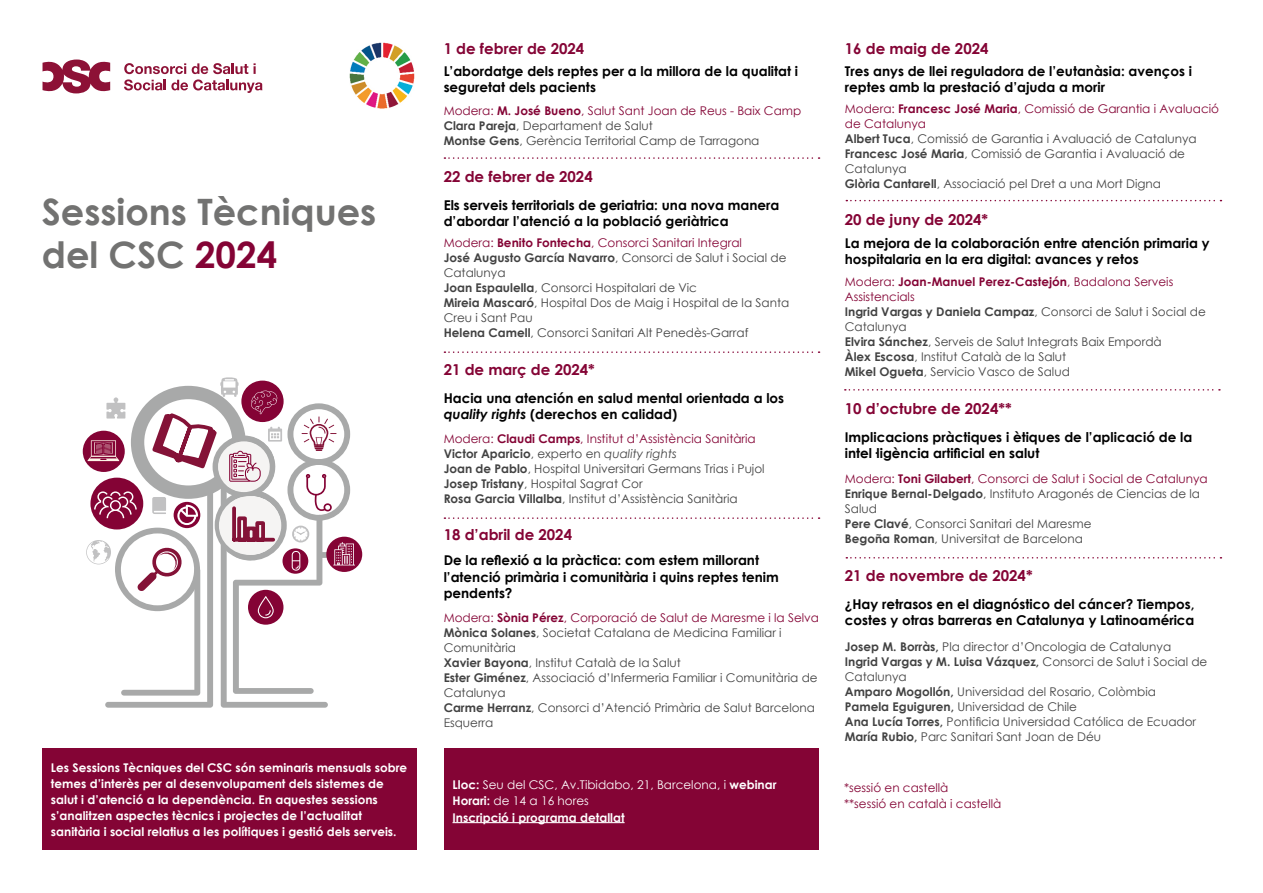
<style>
.page{position:relative;width:1263px;height:893px;background:#fff}
.page>*{position:absolute;margin:0;border:0;box-sizing:border-box;transform-origin:0 0}
.t1{font:700 36.45px/43.7px "Century Gothic";color:#727271}
.t2{font:700 15px "Century Gothic";color:#840435}
.t3{font:700 13.5px/16.2px "Century Gothic";color:#000}
.t4{font:12px/15px "Century Gothic";color:#424242}
.t5{font:700 12px/16.2px "Century Gothic";color:#fff}
.t6{font:12px/16.2px "Century Gothic";color:#fff}
.t7{font:12px/16.2px "Century Gothic";color:#840435}
.s1{color:#840335}
.s2{color:#840435}
.s3{font-weight:700;color:#840435}
.s4{font-weight:700}
.s5{font-style:italic}
</style>
<div class="page">
<div style="left:83px;top:431px;width:42px;height:41px;background:#840335;border-radius:50%"></div>
<div style="left:326px;top:537px;width:36px;height:35px;background:#840335;border-radius:50%"></div>
<svg style="left:86px;top:377px;width:269px;height:331px"></svg>
<div style="left:444px;top:748px;width:375px;height:102px;background:#840435"></div>
<svg style="left:444px;top:157px;width:375px;height:2px"></svg>
<hr style="left:452px;top:822px;width:173px;height:1px;background:#fff">
<svg style="left:444px;top:351px;width:375px;height:2px"></svg>
<svg style="left:444px;top:517px;width:375px;height:2px"></svg>
<svg style="left:43px;top:60px;width:67px;height:33px"></svg>
<svg style="left:124px;top:63px;width:138px;height:30px"></svg>
<img style="left:349px;top:43px;width:66px;height:66px">
<div style="left:43px;top:748px;width:374px;height:102px;background:#840435"></div>
<svg style="left:846px;top:200px;width:375px;height:1px"></svg>
<svg style="left:845px;top:389px;width:375px;height:2px"></svg>
<svg style="left:846px;top:557px;width:375px;height:2px"></svg>
<h1 class="t1" style="left:42px;top:188px;width:336px">Sessions Tècniques del CSC <span class="s1">2024</span></h1>
<p class="t5" style="left:51px;top:758px;width:358px">Les Sessions Tècniques del CSC són seminaris mensuals sobre temes d’interès per al desenvolupament dels sistemes de salut i d’atenció a la dependència. En aquestes sessions s’analitzen aspectes tècnics i projectes de l’actualitat sanitària i social relatius a les polítiques i gestió dels serveis.</p>
<p class="t2" style="left:444px;top:37px;width:142px">1 de febrer de 2024</p>
<p class="t3" style="left:444px;top:62px;width:356px">L’abordatge dels reptes per a la millora de la qualitat i seguretat dels pacients</p>
<p class="t4" style="left:444px;top:103px;width:359px"><span class="s2">Modera:</span> <span class="s3">M. José Bueno</span><span class="s2">, Salut Sant Joan de Reus - Baix Camp<br></span><span class="s4">Clara Pareja</span>, Departament de Salut<br><span class="s4">Montse Gens</span>, Gerència Territorial Camp de Tarragona</p>
<p class="t2" style="left:444px;top:165px;width:151px">22 de febrer de 2024</p>
<p class="t3" style="left:444px;top:196px;width:337px">Els serveis territorials de geriatria: una nova manera d’abordar l’atenció a la població geriàtrica</p>
<p class="t4" style="left:444px;top:235px;width:347px"><span class="s2">Modera:</span> <span class="s3">Benito Fontecha</span><span class="s2">, Consorci Sanitari Integral<br></span><span class="s4">José Augusto García Navarro</span>, Consorci de Salut i Social de Catalunya<br><span class="s4">Joan Espaulella</span>, Consorci Hospitalari de Vic<br><span class="s4">Mireia Mascaró</span>, Hospital Dos de Maig i Hospital de la Santa Creu i Sant Pau<br><span class="s4">Helena Camell</span>, Consorci Sanitari Alt Penedès-Garraf</p>
<p class="t2" style="left:444px;top:358px;width:153px">21 de març de 2024*</p>
<p class="t3" style="left:444px;top:389px;width:342px">Hacia una atención en salud mental orientada a los <span class="s5">quality rights</span> (derechos en calidad)</p>
<p class="t4" style="left:444px;top:431px;width:322px"><span class="s2">Modera:</span> <span class="s3">Claudi Camps</span><span class="s2">, Institut d’Assistència Sanitària </span><span class="s4">Victor Aparicio</span>, experto en <span class="s5">quality rights<br></span><span class="s4">Joan de Pablo</span>, Hospital Universitari Germans Trias i Pujol <span class="s4">Josep Tristany</span>, Hospital Sagrat Cor<br><span class="s4">Rosa Garcia Villalba</span>, Institut d’Assistència Sanitària</p>
<p class="t2" style="left:444px;top:523px;width:130px">18 d’abril de 2024</p>
<p class="t3" style="left:444px;top:552px;width:337px">De la reflexió a la pràctica: com estem millorant l’atenció primària i comunitària i quins reptes tenim pendents?</p>
<p class="t4" style="left:444px;top:610px;width:377px"><span class="s2">Modera:</span> <span class="s3">Sònia Pérez</span><span class="s2">, Corporació de Salut de Maresme i la Selva </span><span class="s4">Mònica Solanes</span>, Societat Catalana de Medicina Familiar i Comunitària<br><span class="s4">Xavier Bayona</span>, Institut Català de la Salut<br><span class="s4">Ester Giménez</span>, Associació d’Infermeria Familiar i Comunitària de Catalunya<br><span class="s4">Carme Herranz</span>, Consorci d’Atenció Primària de Salut Barcelona Esquerra</p>
<p class="t6" style="left:452px;top:776px;width:325px"><span class="s4">Lloc:</span> Seu del CSC, Av.Tibidabo, 21, Barcelona, i <span class="s4">webinar<br>Horari:</span> de 14 a 16 hores<br><span class="s4">Inscripció i programa detallat</span></p>
<p class="t2" style="left:845px;top:37px;width:145px">16 de maig de 2024</p>
<p class="t3" style="left:845px;top:62px;width:349px">Tres anys de llei reguladora de l’eutanàsia: avenços i reptes amb la prestació d’ajuda a morir</p>
<p class="t4" style="left:845px;top:101px;width:376px"><span class="s2">Modera:</span> <span class="s3">Francesc José Maria</span><span class="s2">, Comissió de Garantia i Avaluació de Catalunya<br></span><span class="s4">Albert Tuca</span>, Comissió de Garantia i Avaluació de Catalunya <span class="s4">Francesc José Maria</span>, Comissió de Garantia i Avaluació de Catalunya<br><span class="s4">Glòria Cantarell</span>, Associació pel Dret a una Mort Digna</p>
<p class="t2" style="left:845px;top:209px;width:145px">20 de juny de 2024*</p>
<p class="t3" style="left:845px;top:234px;width:366px">La mejora de la colaboración entre atención primaria y hospitalaria en la era digital: avances y retos</p>
<p class="t4" style="left:845px;top:274px;width:363px"><span class="s2">Modera:</span> <span class="s3">Joan-Manuel Perez-Castejón</span><span class="s2">, Badalona Serveis Assistencials<br></span><span class="s4">Ingrid Vargas y Daniela Campaz</span>, Consorci de Salut i Social de Catalunya<br><span class="s4">Elvira Sánchez</span>, Serveis de Salut Integrats Baix Empordà<br><span class="s4">Àlex Escosa</span>, Institut Català de la Salut<br><span class="s4">Mikel Ogueta</span>, Servicio Vasco de Salud</p>
<p class="t2" style="left:845px;top:397px;width:168px">10 d’octubre de 2024**</p>
<p class="t3" style="left:845px;top:428px;width:349px">Implicacions pràctiques i ètiques de l’aplicació de la intel·ligència artificial en salut</p>
<p class="t4" style="left:845px;top:471px;width:364px"><span class="s2">Modera:</span> <span class="s3">Toni Gilabert</span><span class="s2">, Consorci de Salut i Social de Catalunya </span><span class="s4">Enrique Bernal-Delgado</span>, Instituto Aragonés de Ciencias de la Salud<br><span class="s4">Pere Clavé</span>, Consorci Sanitari del Maresme<br><span class="s4">Begoña Roman</span>, Universitat de Barcelona</p>
<p class="t2" style="left:845px;top:564px;width:189px">21 de novembre de 2024*</p>
<p class="t3" style="left:845px;top:595px;width:351px">¿Hay retrasos en el diagnóstico del cáncer? Tiempos, costes y otras barreras en Catalunya y Latinoamérica</p>
<p class="t4" style="left:845px;top:638px;width:364px"><span class="s4">Josep M. Borràs,</span> Pla director d’Oncologia de Catalunya<br><span class="s4">Ingrid Vargas y M. Luisa Vázquez,</span> Consorci de Salut i Social de Catalunya<br><span class="s4">Amparo Mogollón,</span> Universidad del Rosario, Colòmbia<br><span class="s4">Pamela Eguiguren,</span> Universidad de Chile<br><span class="s4">Ana Lucía Torres,</span> Pontificia Universidad Católica de Ecuador <span class="s4">María Rubio,</span> Parc Sanitari Sant Joan de Déu</p>
<p class="t7" style="left:844px;top:780px;width:159px">*sessió en castellà<br>**sessió en català i castellà</p>
</div>
